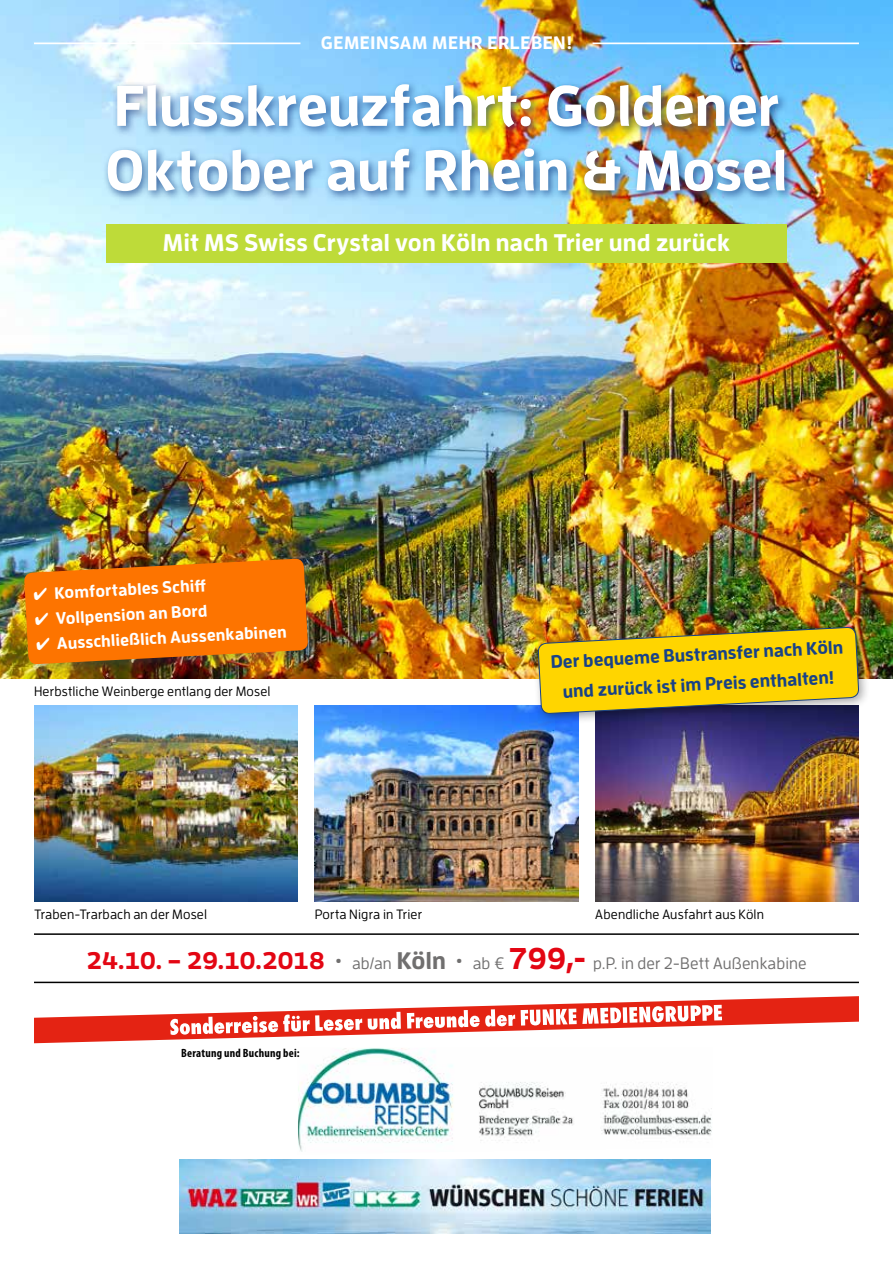
<style>
.page{position:relative;width:893px;height:1263px;background:#fff}
.page>*{position:absolute;margin:0;border:0;box-sizing:border-box;transform-origin:0 0}
.t1{font:700 57px/64.5px "Enzo OT";letter-spacing:-.01em;color:#fff}
.t2{font:700 24px "Enzo OT";letter-spacing:.005em;color:#fff}
.t3{font:700 condensed 22.5px "Myriad Pro";letter-spacing:.03em;color:#fff}
.t4{font:700 18px/30px "Enzo OT";color:#184287;text-align:center}
.t5{font:700 18px "Enzo OT";letter-spacing:.03em;color:#fff}
.t6{font:700 16.5px "Enzo OT";color:#fff}
.t7{font:500 16.5px "Enzo OT";letter-spacing:.005em;color:#706f6f}
.t8{font:500 13.5px "Enzo OT";letter-spacing:.01em;color:#000}
.t9{font:700 condensed 12px "Myriad Pro";letter-spacing:.02em;color:#000}
.s1{font-weight:700;font-size:24px;color:#e30613}
.s2{font-weight:700;font-size:24px}
.s3{font-weight:700;font-size:30px;color:#e30613}
</style>
<div class="page">
<hr style="left:34px;top:933px;width:825px;height:2px;background:#000">
<hr style="left:34px;top:982px;width:825px;height:1px;background:#000">
<img style="left:0;top:0;width:893px;height:678px">
<img style="left:34px;top:706px;width:264px;height:195px">
<img style="left:315px;top:706px;width:263px;height:195px">
<img style="left:595px;top:726px;width:264px;height:175px">
<div style="left:106px;top:224px;width:681px;height:39px;background:#bedb39"></div>
<div style="left:102px;top:80px;width:693px;height:122px;background:#184287;opacity:.75"></div>
<hr style="left:34px;top:43px;width:266px;height:1px;background:#fff">
<hr style="left:592px;top:43px;width:267px;height:1px;background:#fff">
<div style="left:20px;top:554px;width:301px;height:123px;background:#184287;opacity:.25"></div>
<img style="left:24px;top:558px;width:284px;height:106px">
<img style="left:180px;top:1159px;width:530px;height:75px">
<img style="left:298px;top:1048px;width:414px;height:104px">
<svg style="left:34px;top:996px;width:825px;height:47px"></svg>
<div style="left:532px;top:621px;width:339px;height:105px;background:#000;opacity:.35"></div>
<img style="left:538px;top:627px;width:321px;height:87px">
<h3 class="t3" style="left:329px;top:29px;width:236px">GEMEINSAM MEHR ERLEBEN!</h3>
<h3 class="t5" style="left:321px;top:31px;width:253px">GEMEINSAM MEHR ERLEBEN!</h3>
<h1 class="t1" style="left:105px;top:72px;width:684px">Flusskreuzfahrt: Goldener<br>Oktober auf Rhein &amp; Mosel</h1>
<h2 class="t2" style="left:163px;top:227px;width:569px">Mit MS Swiss Crystal von Köln nach Trier und zurück</h2>
<p class="t6" style="left:33px;top:584px;width:169px;rotate:-3deg">✔ Komfortables Schiff</p>
<p class="t6" style="left:34px;top:609px;width:174px;rotate:-3deg">✔ Vollpension an Bord</p>
<p class="t6" style="left:36px;top:634px;width:252px;rotate:-3deg">✔ Ausschließlich Aussenkabinen</p>
<p class="t8" style="left:34px;top:683px;width:238px">Herbstliche Weinberge entlang der Mosel</p>
<h3 class="t4" style="left:550px;top:646px;width:294px;rotate:-3deg">Der bequeme Bustransfer nach Köln und zurück ist im Preis enthalten!</h3>
<p class="t8" style="left:34px;top:906px;width:175px">Traben-Trarbach an der Mosel</p>
<p class="t8" style="left:315px;top:906px;width:109px">Porta Nigra in Trier</p>
<p class="t8" style="left:595px;top:906px;width:170px">Abendliche Ausfahrt aus Köln</p>
<p class="t7" style="left:86px;top:953px;width:722px"><span class="s1">24.10. – 29.10.2018</span> <span class="s2">·</span> ab/an <span class="s2">Köln ·</span> ab € <span class="s3">799,-</span> p.P. in der 2-Bett Außenkabine</p>
<p class="t9" style="left:181px;top:1045px;width:120px">Beratung und Buchung bei:</p>
</div>
